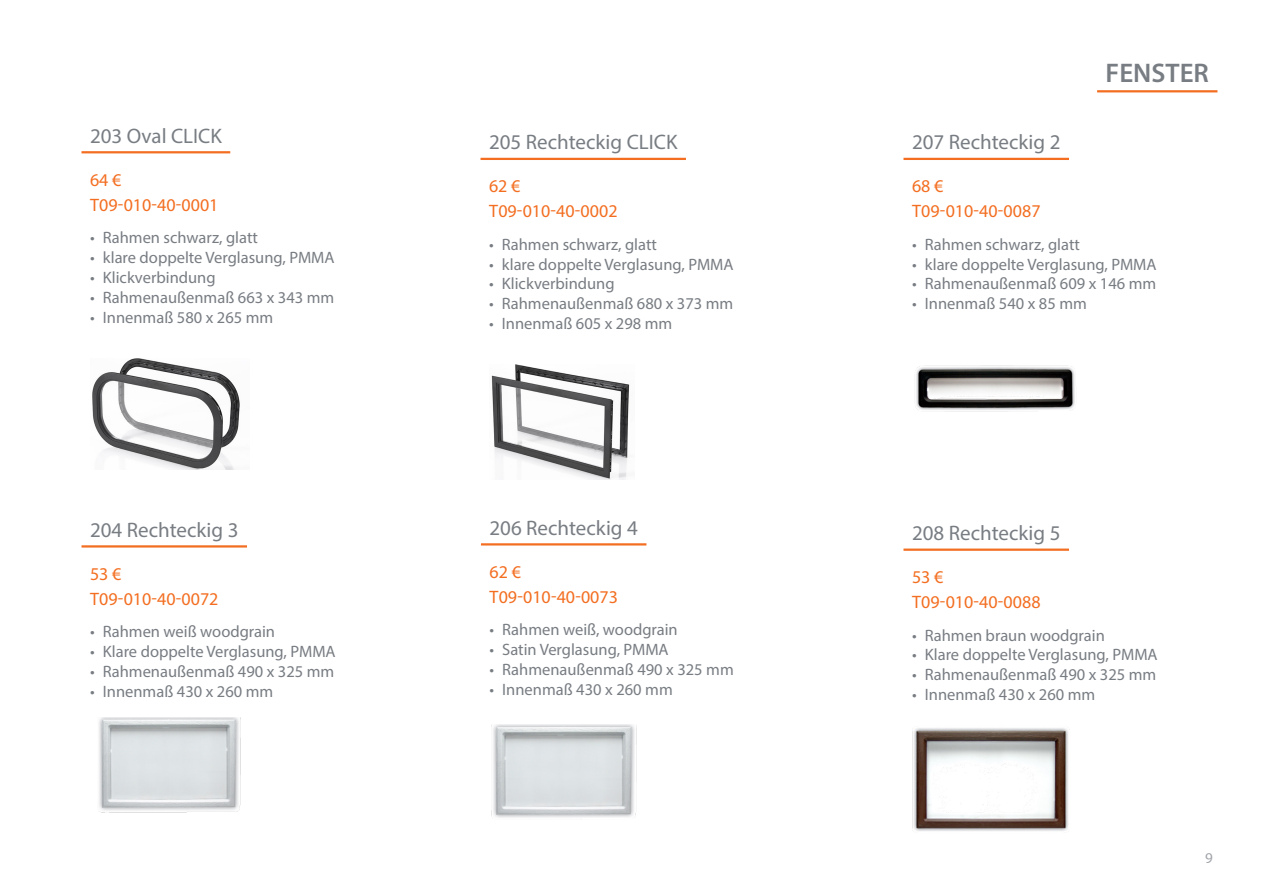
<style>
.page{position:relative;width:1263px;height:893px;background:#fff}
.page>*{position:absolute;margin:0;border:0;box-sizing:border-box;transform-origin:0 0}
.Nadpis_podstranka{font:600 27px "Myriad Pro";color:#787d83}
.Podnadpis_14pt_podtrzene_vlevo{font:21px "Myriad Pro";color:#787d83}
.Podnadpis_text_14bodu{font:18px/25.2px "Myriad Pro";color:#f36e21}
.t1{font:16.5px "Myriad Pro";color:#787d83}
.t2{font:15px "Myriad Pro";color:#787d83}
</style>
<div class="page">
<hr style="left:1097px;top:90px;width:120px;height:2px;background:#f36e21">
<hr style="left:480px;top:158px;width:206px;height:2px;background:#f36e21">
<hr style="left:81px;top:151px;width:149px;height:2px;background:#f36e21">
<hr style="left:903px;top:158px;width:166px;height:2px;background:#f36e21">
<img style="left:92px;top:358px;width:148px;height:111px">
<img style="left:491px;top:365px;width:139px;height:115px">
<img style="left:915px;top:365px;width:160px;height:47px">
<hr style="left:81px;top:545px;width:166px;height:3px;background:#f36e21">
<img style="left:99px;top:717px;width:142px;height:96px">
<hr style="left:481px;top:543px;width:165px;height:2px;background:#f36e21">
<img style="left:491px;top:724px;width:146px;height:96px">
<hr style="left:903px;top:549px;width:166px;height:2px;background:#f36e21">
<img style="left:912px;top:728px;width:158px;height:103px">
<p class="Podnadpis_14pt_podtrzene_vlevo" style="left:90px;top:123px;width:133px">203 Oval CLICK</p>
<p class="Podnadpis_text_14bodu" style="left:90px;top:167px;width:130px">64 €<br>T09-010-40-0001</p>
<p class="t1" style="left:90px;top:228px;width:169px">• Rahmen schwarz, glatt</p>
<p class="t1" style="left:90px;top:247px;width:246px">• klare doppelte Verglasung, PMMA</p>
<p class="t1" style="left:90px;top:267px;width:127px">• Klickverbindung</p>
<p class="t1" style="left:90px;top:287px;width:246px">• Rahmenaußenmaß 663 x 343 mm</p>
<p class="t1" style="left:90px;top:307px;width:185px">• Innenmaß 580 x 265 mm</p>
<p class="Podnadpis_14pt_podtrzene_vlevo" style="left:90px;top:517px;width:150px">204 Rechteckig 3</p>
<p class="Podnadpis_text_14bodu" style="left:90px;top:561px;width:130px">53 €<br>T09-010-40-0072</p>
<p class="t1" style="left:90px;top:622px;width:187px">• Rahmen weiß woodgrain</p>
<p class="t1" style="left:90px;top:641px;width:247px">• Klare doppelte Verglasung, PMMA</p>
<p class="t1" style="left:90px;top:661px;width:246px">• Rahmenaußenmaß 490 x 325 mm</p>
<p class="t1" style="left:90px;top:681px;width:185px">• Innenmaß 430 x 260 mm</p>
<p class="Podnadpis_14pt_podtrzene_vlevo" style="left:489px;top:129px;width:190px">205 Rechteckig CLICK</p>
<p class="Podnadpis_text_14bodu" style="left:489px;top:173px;width:130px">62 €<br>T09-010-40-0002</p>
<p class="t1" style="left:489px;top:234px;width:169px">• Rahmen schwarz, glatt</p>
<p class="t1" style="left:489px;top:254px;width:246px">• klare doppelte Verglasung, PMMA</p>
<p class="t1" style="left:489px;top:274px;width:127px">• Klickverbindung</p>
<p class="t1" style="left:489px;top:294px;width:246px">• Rahmenaußenmaß 680 x 373 mm</p>
<p class="t1" style="left:489px;top:313px;width:185px">• Innenmaß 605 x 298 mm</p>
<p class="Podnadpis_14pt_podtrzene_vlevo" style="left:489px;top:515px;width:150px">206 Rechteckig 4</p>
<p class="Podnadpis_text_14bodu" style="left:489px;top:559px;width:130px">62 €<br>T09-010-40-0073</p>
<p class="t1" style="left:489px;top:620px;width:190px">• Rahmen weiß, woodgrain</p>
<p class="t1" style="left:489px;top:639px;width:181px">• Satin Verglasung, PMMA</p>
<p class="t1" style="left:489px;top:659px;width:246px">• Rahmenaußenmaß 490 x 325 mm</p>
<p class="t1" style="left:489px;top:679px;width:185px">• Innenmaß 430 x 260 mm</p>
<p class="Nadpis_podstranka" style="left:1105px;top:55px;width:105px">FENSTER</p>
<p class="Podnadpis_14pt_podtrzene_vlevo" style="left:912px;top:129px;width:150px">207 Rechteckig 2</p>
<p class="Podnadpis_text_14bodu" style="left:912px;top:173px;width:130px">68 €<br>T09-010-40-0087</p>
<p class="t1" style="left:912px;top:234px;width:169px">• Rahmen schwarz, glatt</p>
<p class="t1" style="left:912px;top:254px;width:246px">• klare doppelte Verglasung, PMMA</p>
<p class="t1" style="left:912px;top:274px;width:246px">• Rahmenaußenmaß 609 x 146 mm</p>
<p class="t1" style="left:912px;top:294px;width:176px">• Innenmaß 540 x 85 mm</p>
<p class="Podnadpis_14pt_podtrzene_vlevo" style="left:912px;top:520px;width:150px">208 Rechteckig 5</p>
<p class="Podnadpis_text_14bodu" style="left:912px;top:564px;width:130px">53 €<br>T09-010-40-0088</p>
<p class="t1" style="left:912px;top:625px;width:194px">• Rahmen braun woodgrain</p>
<p class="t1" style="left:912px;top:645px;width:247px">• Klare doppelte Verglasung, PMMA</p>
<p class="t1" style="left:912px;top:665px;width:246px">• Rahmenaußenmaß 490 x 325 mm</p>
<p class="t1" style="left:912px;top:684px;width:185px">• Innenmaß 430 x 260 mm</p>
<p class="t2" style="left:1205px;top:848px;width:9px">9</p>
</div>
